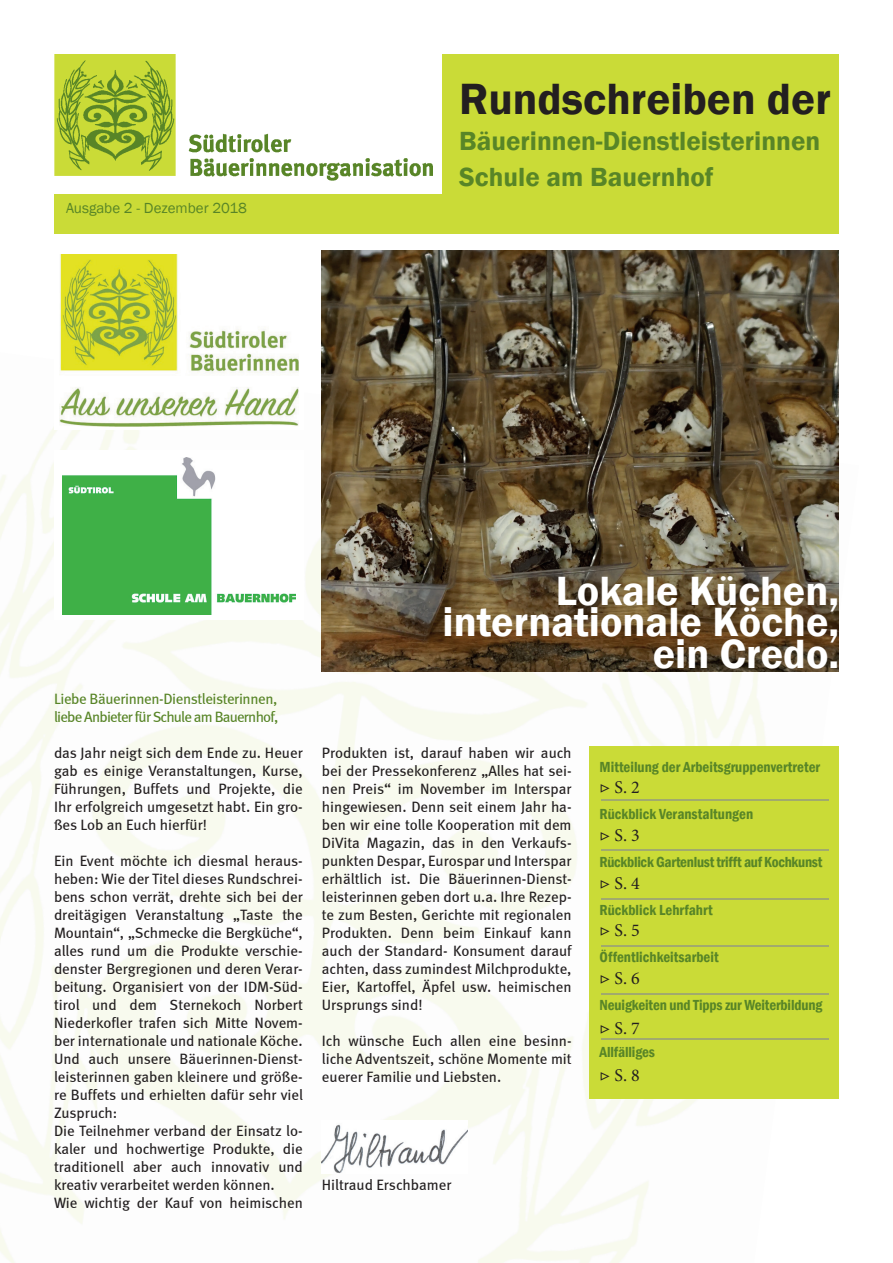
<style>
.page{position:relative;width:893px;height:1263px;background:#fff}
.page>*{position:absolute;margin:0;border:0;box-sizing:border-box;transform-origin:0 0}
.t1{font:600 45px "Franklin Gothic";color:#231f20}
.t2{font:600 42px/31.5px "Franklin Gothic";color:#fff;text-align:right}
.t3{font:600 27px/36px "Franklin Gothic";color:#588527}
.t4{font:18px "Minion Pro";color:#231f20}
.t5{font:15px/18px "Meta";color:#231f20;text-align:justify}
.t6{font:600 condensed 15px "Franklin Gothic";color:#588527}
.t7{font:15px/18px "Meta";letter-spacing:-.035em;color:#588527}
.t8{font:600 condensed 15px "Franklin Gothic";letter-spacing:-.02em;color:#588527}
.t9{font:15px "Franklin Gothic";color:#588527}
</style>
<div class="page">
<img style="left:0;top:352px;width:766px;height:911px">
<div style="left:589px;top:746px;width:250px;height:353px;background:#cadb37"></div>
<hr style="left:601px;top:799px;width:227px;height:2px;background:#a1aa6d">
<hr style="left:601px;top:849px;width:227px;height:1px;background:#a1aa6d">
<hr style="left:601px;top:899px;width:227px;height:1px;background:#a1aa6d">
<hr style="left:601px;top:945px;width:227px;height:1px;background:#a1aa6d">
<hr style="left:601px;top:993px;width:227px;height:1px;background:#a1aa6d">
<hr style="left:601px;top:1038px;width:227px;height:2px;background:#a1aa6d">
<img style="left:322px;top:1121px;width:146px;height:53px">
<div style="left:54px;top:54px;width:785px;height:180px;background:#cadb37"></div>
<div style="left:54px;top:54px;width:387px;height:140px;background:#fff"></div>
<div style="left:54px;top:251px;width:250px;height:178px;background:#fff"></div>
<img style="left:54px;top:54px;width:378px;height:126px">
<div style="left:54px;top:451px;width:250px;height:169px;background:#fff"></div>
<img style="left:59px;top:254px;width:240px;height:172px">
<img style="left:62px;top:458px;width:233px;height:156px">
<img style="left:322px;top:251px;width:517px;height:421px">
<p class="t9" style="left:66px;top:198px;width:182px">Ausgabe 2 - Dezember 2018</p>
<h1 class="t1" style="left:459px;top:72px;width:373px">Rundschreiben der</h1>
<h3 class="t3" style="left:459px;top:124px;width:363px">Bäuerinnen-Dienstleisterinnen<br>Schule am Bauernhof</h3>
<p class="t7" style="left:54px;top:689px;width:226px">Liebe Bäuerinnen-Dienstleisterinnen, liebe Anbieter für Schule am Bauernhof,</p>
<p class="t5" style="left:54px;top:743px;width:250px">das Jahr neigt sich dem Ende zu. Heuer gab es einige Veranstaltungen, Kurse, Führungen, Buffets und Projekte, die Ihr erfolgreich umgesetzt habt. Ein gro&shy;ßes Lob an Euch hierfür!</p>
<p class="t5" style="left:54px;top:851px;width:250px;text-align:left">Ein Event möchte ich diesmal heraus&shy;heben: Wie der Titel dieses Rundschrei&shy;bens schon verrät, drehte sich bei der dreitägigen Veranstaltung „Taste the Mountain“, „Schmecke die Bergküche“, alles rund um die Produkte verschie&shy;denster Bergregionen und deren Verar&shy;beitung. Organisiert von der IDM-Süd&shy;tirol und dem Sternekoch Norbert Niederkofler trafen sich Mitte Novem&shy;ber internationale und nationale Köche.<br>Und auch unsere Bäuerinnen-Dienst&shy;leisterinnen gaben kleinere und größe&shy;re Buffets und erhielten dafür sehr viel Zuspruch:<br>Die Teilnehmer verband der Einsatz lo&shy;kaler und hochwertige Produkte, die traditionell aber auch innovativ und kreativ verarbeitet werden können.<br>Wie wichtig der Kauf von heimischen</p>
<h2 class="t2" style="left:443px;top:575px;width:398px">Lokale Küchen, internationale Köche, ein Credo.</h2>
<p class="t5" style="left:322px;top:744px;width:251px">Produkten ist, darauf haben wir auch bei der Pressekonferenz „Alles hat sei&shy;nen Preis“ im November im Interspar hingewiesen. Denn seit einem Jahr ha&shy;ben wir eine tolle Kooperation mit dem DiVita Magazin, das in den Verkaufs&shy;punkten Despar, Eurospar und Interspar erhältlich ist. Die Bäuerinnen-Dienst&shy;leisterinnen geben dort u.a. Ihre Rezep&shy;te zum Besten, Gerichte mit regionalen Produkten. Denn beim Einkauf kann auch der Standard- Konsument darauf achten, dass zumindest Milchprodukte, Eier, Kartoffel, Äpfel usw. heimischen Ursprungs sind!</p>
<p class="t5" style="left:322px;top:1032px;width:251px">Ich wünsche Euch allen eine besinn&shy;liche Adventszeit, schöne Momente mit euerer Familie und Liebsten.</p>
<p class="t6" style="left:600px;top:756px;width:222px">Mitteilung der Arbeitsgruppenvertreter</p>
<p class="t4" style="left:600px;top:775px;width:42px">▷ S. 2</p>
<p class="t6" style="left:600px;top:804px;width:155px">Rückblick Veranstaltungen</p>
<p class="t4" style="left:600px;top:823px;width:42px">▷ S. 3</p>
<p class="t8" style="left:600px;top:852px;width:224px">Rückblick Gartenlust trifft auf Kochkunst</p>
<p class="t4" style="left:600px;top:871px;width:42px">▷ S. 4</p>
<p class="t6" style="left:600px;top:899px;width:115px">Rückblick Lehrfahrt</p>
<p class="t4" style="left:600px;top:918px;width:42px">▷ S. 5</p>
<p class="t6" style="left:600px;top:947px;width:121px">Öffentlichkeitsarbeit</p>
<p class="t4" style="left:600px;top:966px;width:42px">▷ S. 6</p>
<p class="t6" style="left:600px;top:995px;width:224px">Neuigkeiten und Tipps zur Weiterbildung</p>
<p class="t4" style="left:600px;top:1016px;width:42px">▷ S. 7</p>
<p class="t6" style="left:600px;top:1041px;width:57px">Allfälliges</p>
<p class="t4" style="left:600px;top:1063px;width:42px">▷ S. 8</p>
<p class="t5" style="left:322px;top:1176px;width:131px">Hiltraud Erschbamer</p>
</div>
